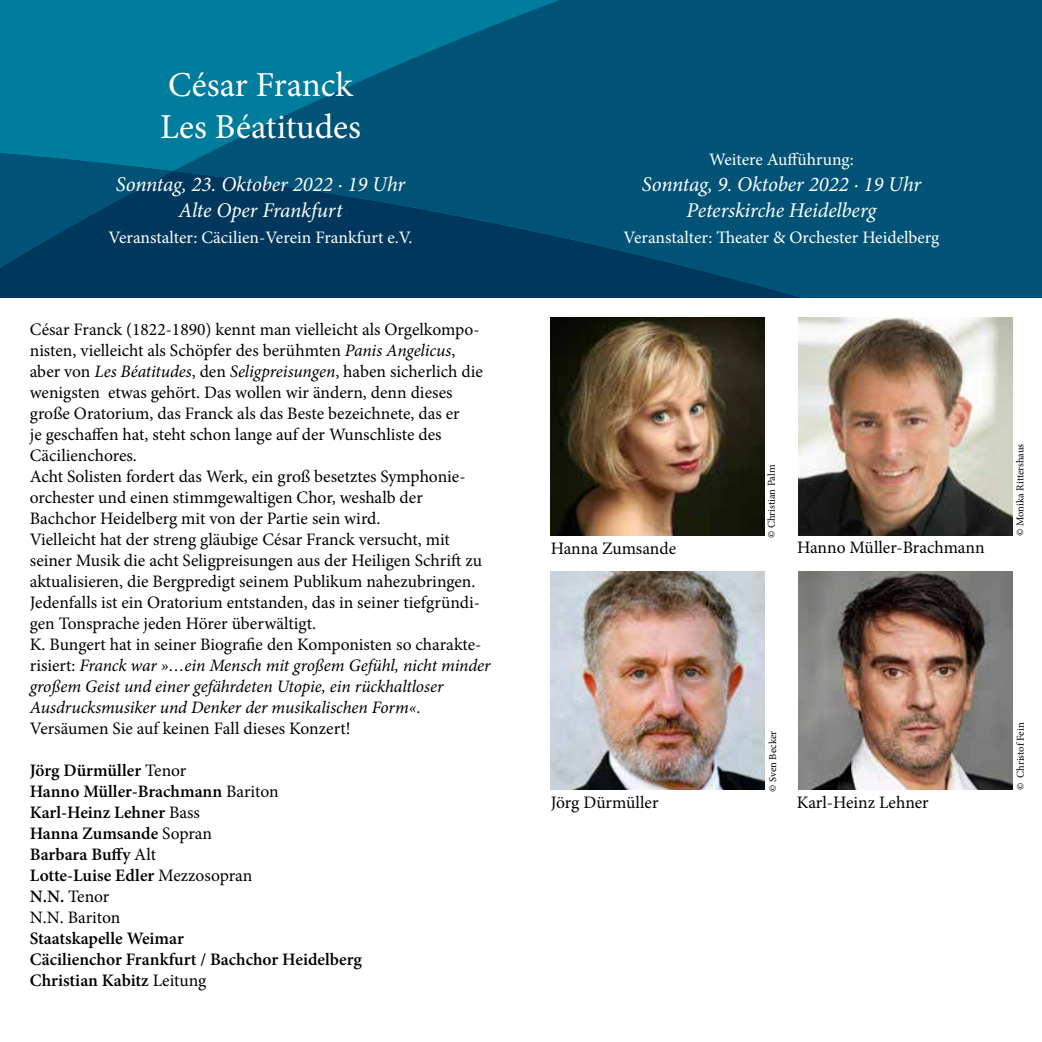
<style>
.page{position:relative;width:1042px;height:1042px;background:#fff}
.page>*{position:absolute;margin:0;border:0;box-sizing:border-box;transform-origin:0 0}
.t1{font:35px/42px "Minion Pro";color:#fff}
.t2{font:italic 21px/26.2px "Minion Pro";letter-spacing:-.005em;color:#fff;text-align:center}
.t3{font:17.5px/21px "Minion Pro";color:#000}
.t4{font:600 17.5px/21px "Minion Pro";color:#000}
.t5{font:17.5px "Minion Pro";color:#fff}
.t6{font:10.5px "Minion Pro";letter-spacing:-.005em;color:#000}
.s1{font-style:italic}
.s2{font-weight:400}
</style>
<div class="page">
<div style="left:0;top:0;width:173px;height:171px;background:#007d9c"></div>
<svg style="left:0;top:171px;width:173px;height:127px;background:#004266"></svg>
<svg style="left:173px;top:0;width:869px;height:298px;background:#005376"></svg>
<img style="left:551px;top:317px;width:213px;height:219px">
<img style="left:551px;top:571px;width:213px;height:218px">
<img style="left:799px;top:317px;width:213px;height:219px">
<img style="left:799px;top:571px;width:213px;height:218px">
<h1 class="t1" style="left:160px;top:64px;width:202px">César Franck<br>Les Béatitudes</h1>
<p class="t2" style="left:116px;top:171px;width:291px">Sonntag, 23. Oktober 2022 · 19 Uhr<br>Alte Oper Frankfurt</p>
<p class="t5" style="left:109px;top:226px;width:305px">Veranstalter: Cäcilien-Verein Frankfurt e.V.</p>
<p class="t3" style="left:30px;top:319px;width:462px">César Franck (1822-1890) kennt man vielleicht als Orgelkompo&shy;nisten, vielleicht als Schöpfer des berühmten <span class="s1">Panis Angelicus</span>,<br>aber von <span class="s1">Les Béatitudes</span>, den <span class="s1">Seligpreisungen</span>, haben sicherlich die wenigsten etwas gehört. Das wollen wir ändern, denn dieses große Oratorium, das Franck als das Beste bezeichnete, das er<br>je geschaffen hat, steht schon lange auf der Wunschliste des Cäcilienchores.<br>Acht Solisten fordert das Werk, ein groß besetztes Symphonie&shy;orchester und einen stimmgewaltigen Chor, weshalb der Bachchor Heidelberg mit von der Partie sein wird.<br>Vielleicht hat der streng gläubige César Franck versucht, mit seiner Musik die acht Seligpreisungen aus der Heiligen Schrift zu aktualisieren, die Bergpredigt seinem Publikum nahezubringen.<br>Jedenfalls ist ein Oratorium entstanden, das in seiner tiefgründi&shy;gen Tonsprache jeden Hörer überwältigt.<br>K. Bungert hat in seiner Biografie den Komponisten so charakte&shy;risiert: <span class="s1">Franck war »…ein Mensch mit großem Gefühl, nicht minder großem Geist und einer gefährdeten Utopie, ein rückhaltloser Ausdrucksmusiker und Denker der musikalischen Form«.</span></p>
<p class="t3" style="left:30px;top:718px;width:322px">Versäumen Sie auf keinen Fall dieses Konzert!</p>
<p class="t4" style="left:30px;top:760px;width:250px">Jörg Dürmüller <span class="s2">Tenor<br></span>Hanno Müller-Brachmann <span class="s2">Bariton<br></span>Karl-Heinz Lehner <span class="s2">Bass<br></span>Hanna Zumsande <span class="s2">Sopran<br></span>Barbara Buffy <span class="s2">Alt<br></span>Lotte-Luise Edler <span class="s2">Mezzosopran<br></span>N.N. <span class="s2">Tenor<br>N.N. Bariton</span></p>
<p class="t4" style="left:30px;top:928px;width:334px">Staatskapelle Weimar<br>Cäcilienchor Frankfurt / Bachchor Heidelberg<br>Christian Kabitz <span class="s2">Leitung</span></p>
<p class="t5" style="left:709px;top:147px;width:146px">Weitere Aufführung:</p>
<p class="t2" style="left:642px;top:171px;width:281px">Sonntag, 9. Oktober 2022 · 19 Uhr<br>Peterskirche Heidelberg</p>
<p class="t5" style="left:623px;top:226px;width:317px">Veranstalter: Theater &amp; Orchester Heidelberg</p>
<p class="t3" style="left:551px;top:538px;width:127px">Hanna Zumsande</p>
<p class="t6" style="left:764px;top:538px;width:75px;rotate:-90deg">© Christian Palm</p>
<p class="t3" style="left:797px;top:537px;width:189px">Hanno Müller-Brachmann</p>
<p class="t6" style="left:1013px;top:535px;width:93px;rotate:-90deg">© Monika Rittershaus</p>
<p class="t6" style="left:766px;top:791px;width:62px;rotate:-90deg">© Sven Becker</p>
<p class="t6" style="left:1013px;top:790px;width:69px;rotate:-90deg">© Christof Fein</p>
<p class="t3" style="left:551px;top:792px;width:109px">Jörg Dürmüller</p>
<p class="t3" style="left:797px;top:792px;width:133px">Karl-Heinz Lehner</p>
</div>
